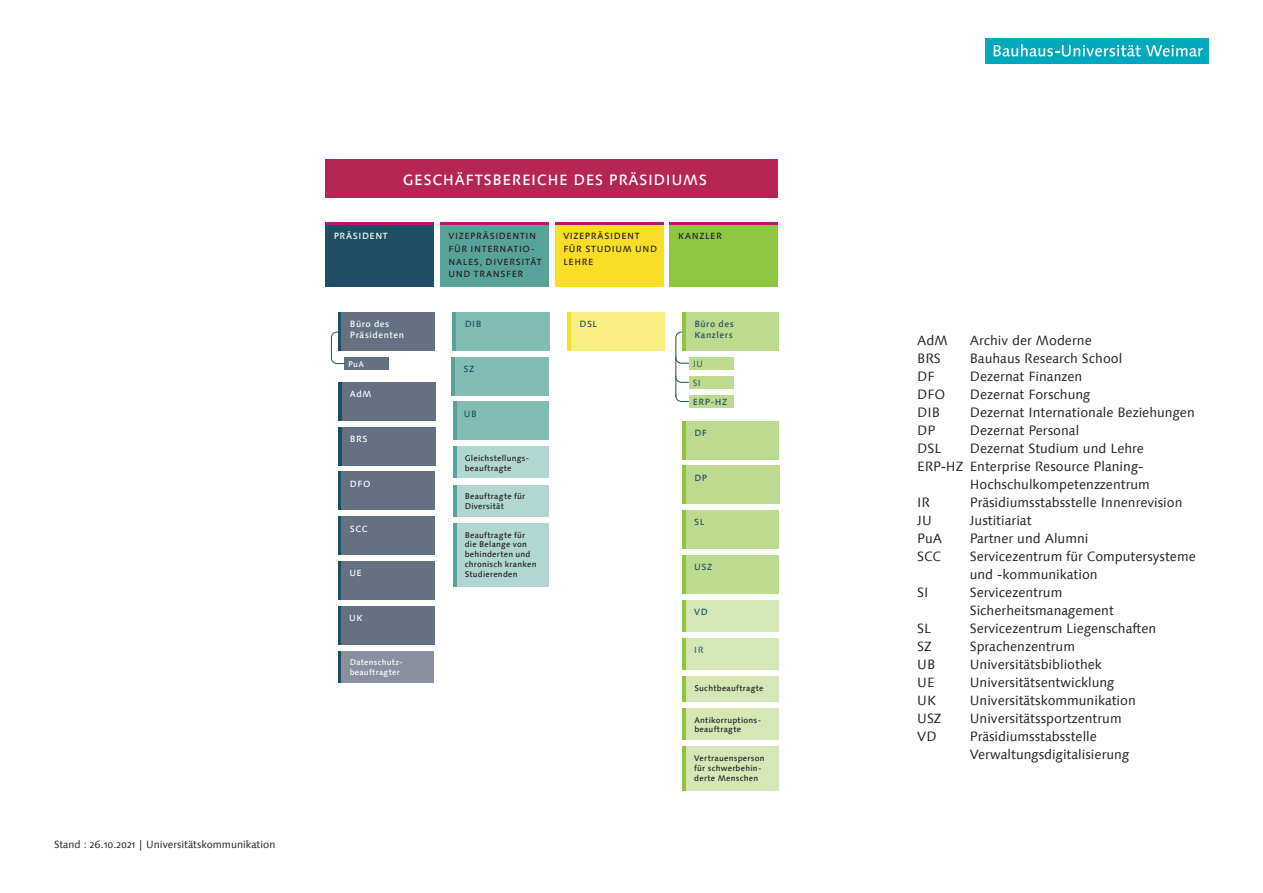
<style>
.page{position:relative;width:1263px;height:893px;background:#fff}
.page>*{position:absolute;margin:0;border:0;box-sizing:border-box;transform-origin:0 0}
.t1{font:500 15px "Linotype Syntax Com";letter-spacing:.04em;color:#fff}
.t2{font:13.5px/18px "Linotype Syntax Com";color:#231f20}
.t3{font:10.5px "Linotype Syntax Com";color:#231f20}
.t4{font:500 9px/12.8px "Linotype Syntax Com";letter-spacing:.07em;color:#231f20}
.t5{font:500 9px/10.8px "Linotype Syntax Com";letter-spacing:.06em;color:#fff}
.t6{font:500 9px/10.8px "Linotype Syntax Com";letter-spacing:.06em;color:#1e4e64}
.t7{font:9px "Linotype Syntax Com";color:#1e4e64}
.t8{font:500 8.25px/9.9px "Linotype Syntax Com";letter-spacing:.03em;color:#231f20}
.t9{font:500 8.25px/9.9px "Linotype Syntax Com";letter-spacing:.03em;color:#fff}
</style>
<div class="page">
<div style="left:689px;top:357px;width:45px;height:13px;background:#bddb8f"></div>
<div style="left:689px;top:395px;width:45px;height:13px;background:#bddb8f"></div>
<div style="left:689px;top:376px;width:45px;height:13px;background:#bddb8f"></div>
<div style="left:341px;top:427px;width:95px;height:38px;background:#637183"></div>
<div style="left:341px;top:382px;width:95px;height:39px;background:#637183"></div>
<div style="left:455px;top:402px;width:94px;height:38px;background:#82bdb4"></div>
<div style="left:456px;top:446px;width:93px;height:32px;background:#b1d7d1"></div>
<div style="left:456px;top:485px;width:93px;height:32px;background:#b1d7d1"></div>
<div style="left:456px;top:523px;width:93px;height:64px;background:#b1d7d1"></div>
<div style="left:985px;top:38px;width:224px;height:26px;background:#00aabc"></div>
<svg style="left:993px;top:44px;width:210px;height:12px"></svg>
<hr style="left:338px;top:312px;width:3px;height:38px;background:#1e4e64">
<hr style="left:682px;top:312px;width:4px;height:38px;background:#8ec73f">
<hr style="left:568px;top:312px;width:3px;height:38px;background:#fadd26">
<hr style="left:453px;top:312px;width:3px;height:38px;background:#58a398">
<hr style="left:453px;top:402px;width:3px;height:38px;background:#58a398">
<hr style="left:453px;top:523px;width:3px;height:64px;background:#58a398">
<hr style="left:453px;top:485px;width:3px;height:32px;background:#58a398">
<hr style="left:453px;top:446px;width:3px;height:32px;background:#58a398">
<hr style="left:338px;top:382px;width:3px;height:39px;background:#1e4e64">
<hr style="left:682px;top:421px;width:4px;height:38px;background:#8ec73f">
<hr style="left:338px;top:427px;width:3px;height:38px;background:#1e4e64">
<hr style="left:338px;top:561px;width:3px;height:38px;background:#1e4e64">
<hr style="left:682px;top:466px;width:4px;height:38px;background:#8ec73f">
<hr style="left:338px;top:472px;width:3px;height:38px;background:#1e4e64">
<hr style="left:338px;top:651px;width:3px;height:31px;background:#1e4e64">
<hr style="left:338px;top:606px;width:3px;height:38px;background:#1e4e64">
<hr style="left:682px;top:510px;width:4px;height:39px;background:#8ec73f">
<hr style="left:682px;top:555px;width:4px;height:38px;background:#8ec73f">
<hr style="left:682px;top:600px;width:4px;height:31px;background:#8ec73f">
<hr style="left:682px;top:638px;width:4px;height:31px;background:#8ec73f">
<hr style="left:682px;top:676px;width:4px;height:26px;background:#8ec73f">
<hr style="left:682px;top:708px;width:4px;height:32px;background:#8ec73f">
<hr style="left:682px;top:746px;width:4px;height:45px;background:#8ec73f">
<div style="left:325px;top:224px;width:109px;height:63px;background:#1e4e64"></div>
<div style="left:341px;top:312px;width:94px;height:38px;background:#637183"></div>
<div style="left:686px;top:312px;width:92px;height:39px;background:#bddb8f"></div>
<div style="left:571px;top:312px;width:94px;height:38px;background:#faee83"></div>
<div style="left:456px;top:312px;width:94px;height:38px;background:#82bdb4"></div>
<div style="left:341px;top:561px;width:93px;height:39px;background:#637183"></div>
<div style="left:686px;top:421px;width:92px;height:38px;background:#bddb8f"></div>
<hr style="left:452px;top:357px;width:3px;height:38px;background:#58a398">
<div style="left:455px;top:357px;width:94px;height:38px;background:#82bdb4"></div>
<div style="left:341px;top:606px;width:93px;height:38px;background:#637183"></div>
<div style="left:686px;top:466px;width:93px;height:38px;background:#bddb8f"></div>
<div style="left:341px;top:472px;width:94px;height:38px;background:#637183"></div>
<div style="left:686px;top:510px;width:92px;height:39px;background:#bddb8f"></div>
<div style="left:686px;top:555px;width:92px;height:38px;background:#bddb8f"></div>
<div style="left:686px;top:600px;width:92px;height:31px;background:#d5e7b6"></div>
<div style="left:686px;top:638px;width:92px;height:31px;background:#d5e7b6"></div>
<div style="left:686px;top:676px;width:92px;height:26px;background:#d5e7b6"></div>
<div style="left:686px;top:708px;width:92px;height:32px;background:#d5e7b6"></div>
<div style="left:686px;top:746px;width:92px;height:45px;background:#d5e7b6"></div>
<div style="left:440px;top:224px;width:109px;height:63px;background:#58a398"></div>
<div style="left:555px;top:224px;width:108px;height:63px;background:#fadd26"></div>
<div style="left:670px;top:224px;width:108px;height:63px;background:#8ec73f"></div>
<hr style="left:325px;top:223px;width:109px;height:2px;background:#b9166f">
<hr style="left:440px;top:223px;width:109px;height:2px;background:#b9166f">
<hr style="left:555px;top:223px;width:108px;height:2px;background:#b9166f">
<hr style="left:670px;top:223px;width:108px;height:2px;background:#b9166f">
<div style="left:341px;top:651px;width:93px;height:31px;background:#8a8f9d"></div>
<hr style="left:338px;top:517px;width:3px;height:38px;background:#1e4e64">
<div style="left:341px;top:517px;width:94px;height:38px;background:#637183"></div>
<div style="left:325px;top:159px;width:453px;height:39px;background:#b62654"></div>
<svg style="left:675px;top:331px;width:14px;height:71px"></svg>
<div style="left:344px;top:357px;width:45px;height:13px;background:#637183"></div>
<svg style="left:331px;top:331px;width:14px;height:33px"></svg>
<p class="t3" style="left:54px;top:838px;width:223px">Stand : 26.10.2021 | Universitätskommunikation</p>
<p class="t1" style="left:403px;top:170px;width:306px">GESCHÄFTSBEREICHE DES PRÄSIDIUMS</p>
<p class="t5" style="left:334px;top:230px;width:56px">PRÄSIDENT</p>
<p class="t4" style="left:448px;top:230px;width:94px">VIZEPRÄSIDENTIN<br>FÜR INTERNATIO-<br>NALES, DIVERSITÄT<br>UND TRANSFER</p>
<p class="t4" style="left:563px;top:230px;width:95px">VIZEPRÄSIDENT<br>FÜR STUDIUM UND<br>LEHRE</p>
<p class="t4" style="left:678px;top:230px;width:45px">KANZLER</p>
<p class="t5" style="left:350px;top:319px;width:56px">Büro des<br>Präsidenten</p>
<p class="t6" style="left:694px;top:319px;width:41px">Büro des<br>Kanzlers</p>
<p class="t6" style="left:465px;top:319px;width:18px">DIB</p>
<p class="t6" style="left:579px;top:319px;width:19px">DSL</p>
<p class="t9" style="left:348px;top:359px;width:17px">PuA</p>
<p class="t5" style="left:350px;top:389px;width:23px">AdM</p>
<p class="t5" style="left:350px;top:433px;width:19px">BRS</p>
<p class="t5" style="left:350px;top:478px;width:22px">DFO</p>
<p class="t5" style="left:350px;top:523px;width:19px">SCC</p>
<p class="t5" style="left:349px;top:568px;width:14px">UE</p>
<p class="t5" style="left:349px;top:612px;width:15px">UK</p>
<p class="t9" style="left:350px;top:657px;width:54px">Datenschutz&shy;beauftragter</p>
<p class="t6" style="left:463px;top:364px;width:12px">SZ</p>
<p class="t6" style="left:464px;top:408px;width:14px">UB</p>
<p class="t8" style="left:465px;top:453px;width:65px">Gleichstellungs&shy;beauftragte</p>
<p class="t8" style="left:465px;top:491px;width:62px">Beauftragte für<br>Diversität</p>
<p class="t8" style="left:465px;top:530px;width:73px">Beauftragte für die Belange von behinderten und chronisch kranken<br>Studierenden</p>
<p class="t7" style="left:693px;top:358px;width:12px">JU</p>
<p class="t6" style="left:693px;top:396px;width:36px">ERP-HZ</p>
<p class="t7" style="left:693px;top:377px;width:10px">SI</p>
<p class="t6" style="left:694px;top:427px;width:14px">DF</p>
<p class="t6" style="left:694px;top:472px;width:14px">DP</p>
<p class="t6" style="left:694px;top:517px;width:12px">SL</p>
<p class="t6" style="left:694px;top:561px;width:19px">USZ</p>
<p class="t6" style="left:694px;top:606px;width:15px">VD</p>
<p class="t7" style="left:694px;top:644px;width:11px">IR</p>
<p class="t8" style="left:694px;top:683px;width:71px">Suchtbeauftragte</p>
<p class="t8" style="left:694px;top:714px;width:67px">Antikorruptions&shy;beauftragte</p>
<p class="t8" style="left:694px;top:753px;width:72px">Vertrauensperson für schwerbehin&shy;derte Menschen</p>
<p class="t2" style="left:917px;top:331px;width:32px">AdM</p>
<p class="t2" style="left:970px;top:331px;width:124px">Archiv der Moderne</p>
<p class="t2" style="left:917px;top:349px;width:25px">BRS</p>
<p class="t2" style="left:970px;top:349px;width:154px">Bauhaus Research School</p>
<p class="t2" style="left:917px;top:367px;width:19px">DF</p>
<p class="t2" style="left:970px;top:367px;width:114px">Dezernat Finanzen</p>
<p class="t2" style="left:917px;top:385px;width:30px">DFO</p>
<p class="t2" style="left:970px;top:385px;width:122px">Dezernat Forschung</p>
<p class="t2" style="left:917px;top:403px;width:24px">DIB</p>
<p class="t2" style="left:970px;top:403px;width:227px">Dezernat Internationale Beziehungen</p>
<p class="t2" style="left:917px;top:421px;width:20px">DP</p>
<p class="t2" style="left:970px;top:421px;width:111px">Dezernat Personal</p>
<p class="t2" style="left:917px;top:439px;width:26px">DSL</p>
<p class="t2" style="left:970px;top:439px;width:176px">Dezernat Studium und Lehre</p>
<p class="t2" style="left:917px;top:457px;width:228px">ERP-HZ Enterprise Resource Planing-</p>
<p class="t2" style="left:970px;top:475px;width:182px">Hochschulkompetenzzentrum</p>
<p class="t2" style="left:917px;top:493px;width:14px">IR</p>
<p class="t2" style="left:970px;top:493px;width:214px">Präsidiumsstabsstelle Innenrevision</p>
<p class="t2" style="left:917px;top:511px;width:16px">JU</p>
<p class="t2" style="left:970px;top:511px;width:63px">Justitiariat</p>
<p class="t2" style="left:917px;top:529px;width:26px">PuA</p>
<p class="t2" style="left:970px;top:529px;width:120px">Partner und Alumni</p>
<p class="t2" style="left:917px;top:547px;width:25px">SCC</p>
<p class="t2" style="left:970px;top:547px;width:227px">Servicezentrum für Computersysteme und -kommunikation</p>
<p class="t2" style="left:917px;top:583px;width:13px">SI</p>
<p class="t2" style="left:970px;top:583px;width:146px">Servicezentrum<br>Sicherheitsmanagement</p>
<p class="t2" style="left:917px;top:619px;width:15px">SL</p>
<p class="t2" style="left:970px;top:619px;width:188px">Servicezentrum Liegenschaften</p>
<p class="t2" style="left:917px;top:637px;width:16px">SZ</p>
<p class="t2" style="left:970px;top:637px;width:107px">Sprachenzentrum</p>
<p class="t2" style="left:917px;top:655px;width:19px">UB</p>
<p class="t2" style="left:970px;top:655px;width:134px">Universitätsbibliothek</p>
<p class="t2" style="left:917px;top:673px;width:19px">UE</p>
<p class="t2" style="left:970px;top:673px;width:146px">Universitätsentwicklung</p>
<p class="t2" style="left:917px;top:691px;width:20px">UK</p>
<p class="t2" style="left:970px;top:691px;width:168px">Universitätskommunikation</p>
<p class="t2" style="left:917px;top:709px;width:26px">USZ</p>
<p class="t2" style="left:970px;top:709px;width:153px">Universitätssportzentrum</p>
<p class="t2" style="left:917px;top:727px;width:21px">VD</p>
<p class="t2" style="left:970px;top:727px;width:161px">Präsidiumsstabsstelle<br>Verwaltungsdigitalisierung</p>
</div>
